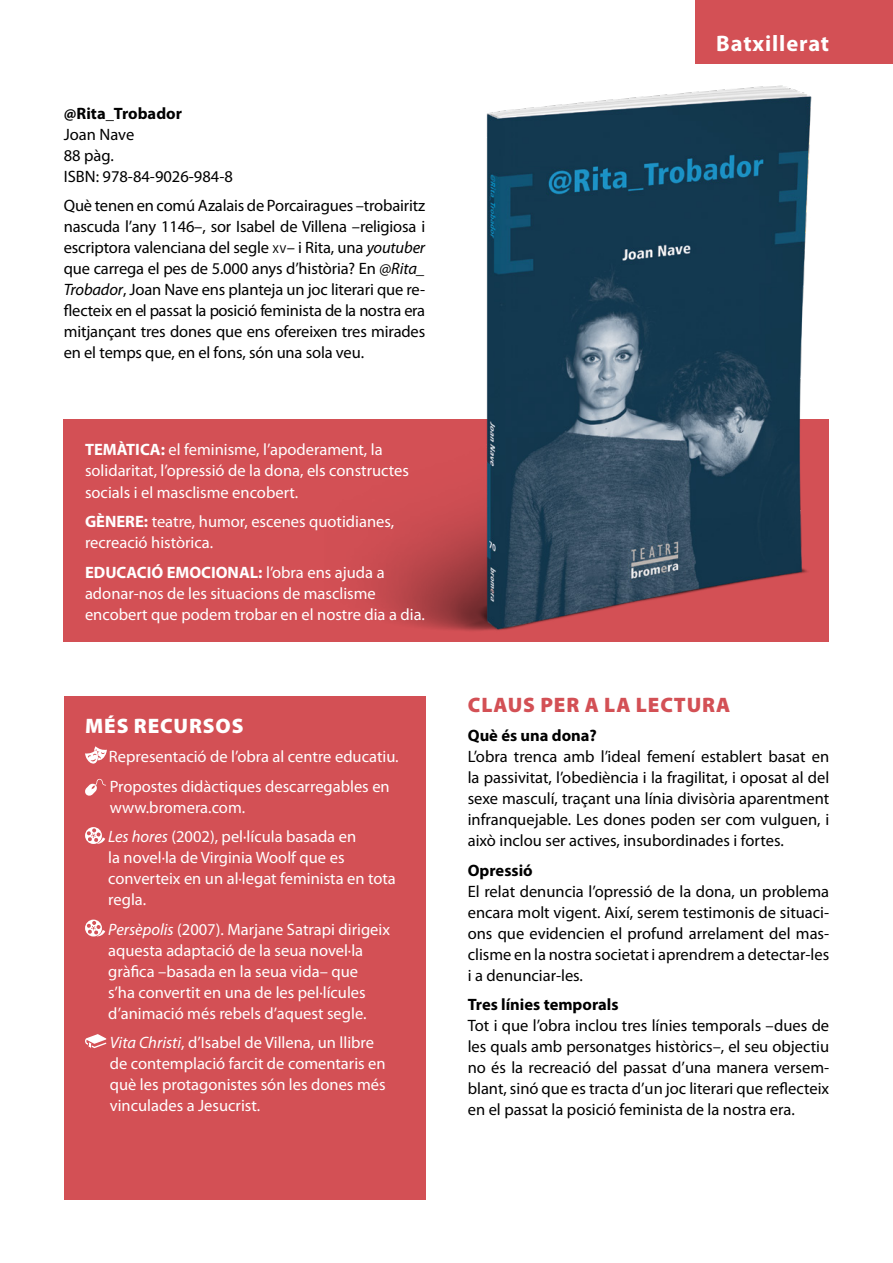
<style>
.page{position:relative;width:893px;height:1263px;background:#fff}
.page>*{position:absolute;margin:0;border:0;box-sizing:border-box;transform-origin:0 0}
.t1{font:700 22.5px "Myriad Pro";letter-spacing:.04em;color:#fff}
.CLAUS_PER_A_LA_LECTU{font:900 21px "Myriad Pro";letter-spacing:.04em;color:#d35055}
.t2{font:900 21px "Myriad Pro";letter-spacing:.04em;color:#fff}
.Text{font:16.5px/21px "Myriad Pro";color:#000;text-align:justify}
.Temàtica__gènere{font:16.5px/21px "Myriad Pro";color:#fff}
.Claus{font:700 16.5px "Myriad Pro";color:#000}
.s1{font-size:11.55px}
.s2{font-style:italic}
.s3{font-weight:700}
</style>
<div class="page">
<div style="left:695px;top:0;width:198px;height:64px;background:#d35055"></div>
<div style="left:64px;top:419px;width:765px;height:223px;background:#d35055"></div>
<div style="left:64px;top:696px;width:361px;height:503px;background:#d35055"></div>
<img style="left:369px;top:85px;width:443px;height:546px">
<svg style="left:85px;top:746px;width:22px;height:18px"></svg>
<svg style="left:85px;top:779px;width:21px;height:17px"></svg>
<svg style="left:85px;top:827px;width:20px;height:17px"></svg>
<svg style="left:85px;top:919px;width:20px;height:17px"></svg>
<svg style="left:85px;top:1034px;width:21px;height:14px"></svg>
<p class="Claus" style="left:64px;top:102px;width:120px">@Rita_Trobador</p>
<p class="Text" style="left:64px;top:123px;width:171px;text-align:left">Joan Nave<br>88 pàg.<br>ISBN: 978-84-9026-984-8</p>
<p class="Text" style="left:64px;top:195px;width:363px">Què tenen en comú Azalais de Porcairagues –trobairitz nascuda l’any 1146–, sor Isabel de Villena –religiosa i escriptora valenciana del segle <span class="s1">xv</span>– i Rita, una <span class="s2">youtuber </span>que carrega el pes de 5.000 anys d’història? En <span class="s2">@Rita_ Trobador</span>, Joan Nave ens planteja un joc literari que re&shy;flecteix en el passat la posició feminista de la nostra era mitjançant tres dones que ens ofereixen tres mirades en el temps que, en el fons, són una sola veu.</p>
<p class="Temàtica__gènere" style="left:85px;top:439px;width:325px"><span class="s3">TEMÀTICA:</span> el feminisme, l’apoderament, la solidaritat, l’opressió de la dona, els constructes socials i el masclisme encobert.</p>
<p class="Temàtica__gènere" style="left:85px;top:511px;width:311px"><span class="s3">GÈNERE:</span> teatre, humor, escenes quotidianes, recreació històrica.</p>
<p class="Temàtica__gènere" style="left:85px;top:561px;width:341px"><span class="s3">EDUCACIÓ EMOCIONAL:</span> l’obra ens ajuda a adonar-nos de les situacions de masclisme encobert que podem trobar en el nostre dia a dia.</p>
<p class="t2" style="left:85px;top:712px;width:160px">MÉS RECURSOS</p>
<p class="Temàtica__gènere" style="left:109px;top:742px;width:291px;line-height:29.5px">Representació de l’obra al centre educatiu.<br>Propostes didàctiques descarregables en</p>
<p class="Temàtica__gènere" style="left:108px;top:792px;width:249px;line-height:29.5px">www.bromera.com.<br><span class="s2">Les hores</span> (2002), pel·lícula basada en</p>
<p class="Temàtica__gènere" style="left:108px;top:847px;width:289px">la novel·la de Virginia Woolf que es converteix en un al·legat feminista en tota regla.</p>
<p class="Temàtica__gènere" style="left:108px;top:919px;width:283px"><span class="s2">Persèpolis</span> (2007). Marjane Satrapi dirigeix aquesta adaptació de la seua novel·la gràfica –basada en la seua vida– que<br>s’ha convertit en una de les pel·lícules d’animació més rebels d’aquest segle.</p>
<p class="Temàtica__gènere" style="left:110px;top:1032px;width:277px"><span class="s2">Vita Christi</span>, d’Isabel de Villena, un llibre de contemplació farcit de comentaris en què les protagonistes són les dones més vinculades a Jesucrist.</p>
<h1 class="t1" style="left:716px;top:29px;width:114px">Batxillerat</h1>
<p class="CLAUS_PER_A_LA_LECTU" style="left:468px;top:690px;width:264px">CLAUS PER A LA LECTURA</p>
<p class="Claus" style="left:468px;top:725px;width:131px">Què és una dona?</p>
<p class="Text" style="left:468px;top:746px;width:363px">L’obra trenca amb l’ideal femení establert basat en la passivitat, l’obediència i la fragilitat, i oposat al del sexe masculí, traçant una línia divisòria aparentment infranquejable. Les dones poden ser com vulguen, i això inclou ser actives, insubordinades i fortes.</p>
<p class="Claus" style="left:468px;top:859px;width:66px">Opressió</p>
<p class="Text" style="left:468px;top:880px;width:363px">El relat denuncia l’opressió de la dona, un problema encara molt vigent. Així, serem testimonis de situaci&shy;ons que evidencien el profund arrelament del mas&shy;clisme en la nostra societat i aprendrem a detectar-les i a denunciar-les.</p>
<p class="Claus" style="left:468px;top:994px;width:152px">Tres línies temporals</p>
<p class="Text" style="left:468px;top:1015px;width:363px">Tot i que l’obra inclou tres línies temporals –dues de les quals amb personatges històrics–, el seu objectiu no és la recreació del passat d’una manera versem&shy;blant, sinó que es tracta d’un joc literari que reflecteix en el passat la posició feminista de la nostra era.</p>
</div>
